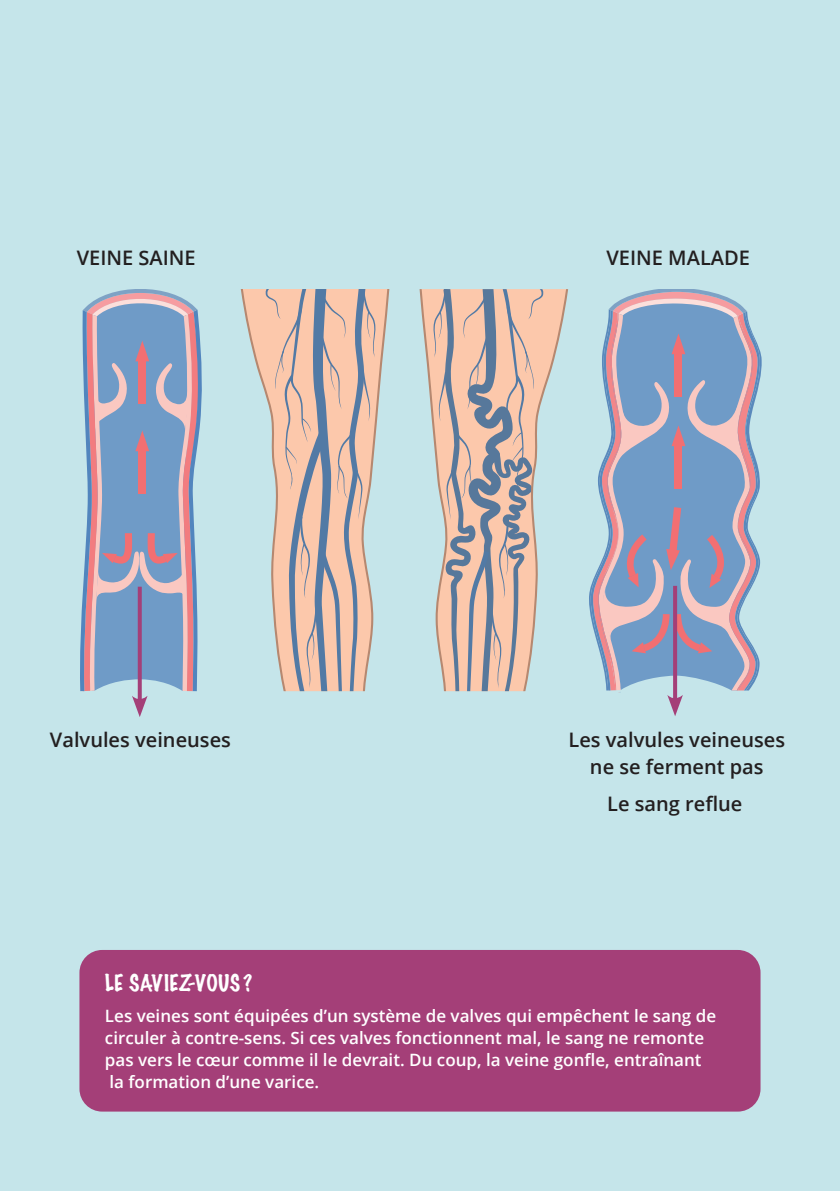
<style>
.page{position:relative;width:840px;height:1191px;background:#fff}
.page>*{position:absolute;margin:0;border:0;box-sizing:border-box;transform-origin:0 0}
.t1{font:100 21px "Marker Felt";letter-spacing:.015em;color:#fff}
.t2{font:600 20px/26px "Open Sans";color:#231f20;text-align:center}
.t3{font:600 17px/22px "Open Sans";color:#fff}
</style>
<div class="page">
<div style="left:0;top:0;width:839px;height:1191px;background:#c5e5ea"></div>
<div style="left:79px;top:950px;width:681px;height:161px;background:#a43f78;border-radius:23px"></div>
<svg style="left:241px;top:289px;width:148px;height:402px"></svg>
<svg style="left:419px;top:289px;width:149px;height:402px"></svg>
<svg style="left:589px;top:289px;width:172px;height:427px"></svg>
<svg style="left:80px;top:289px;width:122px;height:428px;background:#9ba5c1"></svg>
<p class="t2" style="left:77px;top:244px;width:120px">VEINE SAINE</p>
<p class="t2" style="left:606px;top:244px;width:145px">VEINE MALADE</p>
<p class="t2" style="left:50px;top:727px;width:182px">Valvules veineuses</p>
<p class="t2" style="left:568px;top:727px;width:218px">Les valvules veineuses ne se ferment pas</p>
<p class="t2" style="left:607px;top:790px;width:137px">Le sang reflue</p>
<p class="t1" style="left:105px;top:966px;width:148px">LE SAVIEZ-VOUS ?</p>
<p class="t3" style="left:105px;top:1004px;width:612px">Les veines sont équipées d’un système de valves qui empêchent le sang de circuler à contre-sens. Si ces valves fonctionnent mal, le sang ne remonte pas vers le cœur comme il le devrait. Du coup, la veine gonfle, entraînant la formation d’une varice.</p>
</div>
